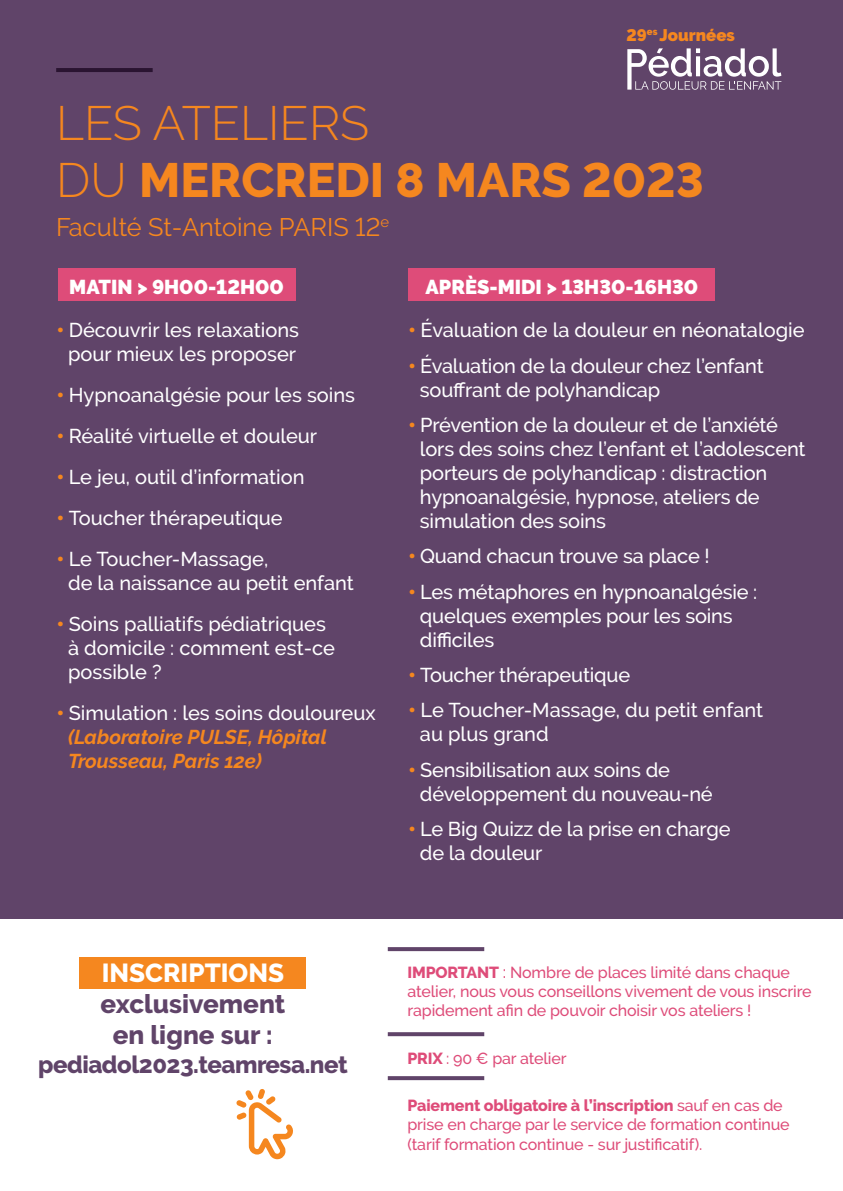
<style>
.page{position:relative;width:843px;height:1191px;background:#fff}
.page>*{position:absolute;margin:0;border:0;box-sizing:border-box;transform-origin:0 0}
.t1{font:800 48px/57.6px "Raleway";color:#f5871f}
.t2{font:800 26px/31.2px "Raleway";color:#604469;text-align:center}
.t3{font:800 26px "Raleway";color:#fff}
.t4{font:25.4px "Raleway";color:#f5871f}
.t5{font:800 24px "Raleway";letter-spacing:-.02em;color:#604469}
.t6{font:500 20px/24px "Raleway";letter-spacing:-.01em;color:#fff}
.t7{font:italic 700 20px/24px "Raleway";color:#f5871f}
.t8{font:900 20px "Raleway";color:#fff}
.t9{font:900 16.8px "Raleway";color:#f5871f}
.t10{font:500 16px/19.2px "Raleway";letter-spacing:-.01em;color:#de4c79}
.s1{font-weight:300}
.s2{font-weight:900;color:#f5871f}
.s3{font-weight:900;font-style:normal}
.s4{font-weight:500;font-style:normal;color:#fff}
.s5{font-weight:800}
.s6{font-size:17px}
</style>
<div class="page">
<div style="left:0;top:0;width:842px;height:918px;background:#604469"></div>
<svg style="left:627px;top:48px;width:154px;height:42px"></svg>
<hr style="left:56px;top:68px;width:97px;height:4px;background:#2a1431">
<div style="left:58px;top:268px;width:237px;height:33px;background:#de4c79"></div>
<div style="left:408px;top:268px;width:306px;height:33px;background:#de4c79"></div>
<svg style="left:387px;top:947px;width:97px;height:4px"></svg>
<svg style="left:387px;top:1032px;width:97px;height:4px"></svg>
<svg style="left:387px;top:1076px;width:97px;height:4px"></svg>
<div style="left:79px;top:957px;width:227px;height:32px;background:#f5871f"></div>
<svg style="left:236px;top:1089px;width:57px;height:70px"></svg>
<p class="t9" style="left:626px;top:25px;width:110px">29<sup>es</sup> Journées</p>
<h1 class="t1" style="left:56px;top:94px;width:649px"><span class="s1">LES ATELIERS<br>DU</span> MERCREDI 8 MARS 2023</h1>
<p class="t4" style="left:56px;top:212px;width:334px">Faculté St-Antoine PARIS 12<sup>e</sup></p>
<p class="t8" style="left:69px;top:276px;width:216px">MATIN &gt; 9H00-12H00</p>
<p class="t6" style="left:57px;top:318px;width:244px;text-align:center"><span class="s2">•</span> Découvrir les relaxations pour mieux les proposer</p>
<p class="t6" style="left:57px;top:383px;width:300px"><span class="s2">•</span> Hypnoanalgésie pour les soins</p>
<p class="t6" style="left:57px;top:424px;width:262px"><span class="s2">•</span> Réalité virtuelle et douleur</p>
<p class="t6" style="left:57px;top:465px;width:249px"><span class="s2">•</span> Le jeu, outil d’information</p>
<p class="t6" style="left:57px;top:506px;width:227px"><span class="s2">•</span> Toucher thérapeutique</p>
<p class="t6" style="left:68px;top:547px;width:287px;text-indent:-11px"><span class="s2">•</span> Le Toucher-Massage,<br>de la naissance au petit enfant</p>
<p class="t6" style="left:68px;top:612px;width:268px;text-indent:-11px"><span class="s2">•</span> Soins palliatifs pédiatriques à domicile : comment est-ce possible ?</p>
<p class="t7" style="left:68px;top:701px;width:309px;text-indent:-11px"><span class="s3">•</span> <span class="s4">Simulation : les soins douloureux </span>(Laboratoire PULSE, Hôpital<br>Trousseau, Paris 12e)</p>
<p class="t8" style="left:425px;top:276px;width:274px">APRÈS-MIDI &gt; 13H30-16H30</p>
<p class="t6" style="left:408px;top:318px;width:397px"><span class="s2">•</span> Évaluation de la douleur en néonatalogie</p>
<p class="t6" style="left:420px;top:353px;width:345px;text-indent:-11px"><span class="s2">•</span> Évaluation de la douleur chez l’enfant souffrant de polyhandicap</p>
<p class="t6" style="left:420px;top:413px;width:387px;text-indent:-11px"><span class="s2">•</span> Prévention de la douleur et de l’anxiété lors des soins chez l’enfant et l’adolescent porteurs de polyhandicap : distraction hypnoanalgésie, hypnose, ateliers de simulation des soins</p>
<p class="t6" style="left:408px;top:544px;width:302px"><span class="s2">•</span> Quand chacun trouve sa place !</p>
<p class="t6" style="left:420px;top:579px;width:338px;text-indent:-11px"><span class="s2">•</span> Les métaphores en hypnoanalgésie : quelques exemples pour les soins difficiles</p>
<p class="t6" style="left:408px;top:663px;width:223px"><span class="s2">•</span> Toucher thérapeutique</p>
<p class="t6" style="left:420px;top:698px;width:344px;text-indent:-11px"><span class="s2">•</span> Le Toucher-Massage, du petit enfant au plus grand</p>
<p class="t6" style="left:420px;top:757px;width:294px;text-indent:-11px"><span class="s2">•</span> Sensibilisation aux soins de développement du nouveau-né</p>
<p class="t6" style="left:420px;top:817px;width:312px;text-indent:-11px"><span class="s2">•</span> Le Big Quizz de la prise en charge de la douleur</p>
<h2 class="t3" style="left:102px;top:958px;width:184px">INSCRIPTIONS</h2>
<h2 class="t2" style="left:101px;top:988px;width:186px">exclusivement en ligne sur :</h2>
<p class="t5" style="left:38px;top:1051px;width:311px">pediadol2023.teamresa.net</p>
<p class="t10" style="left:407px;top:962px;width:405px"><span class="s5">IMPORTANT</span> <span class="s6">:</span> Nombre de places limité dans chaque atelier, nous vous conseillons vivement de vous inscrire rapidement afin de pouvoir choisir vos ateliers !</p>
<p class="t10" style="left:407px;top:1048px;width:160px"><span class="s5">PRIX</span> : 90 € par atelier</p>
<p class="t10" style="left:407px;top:1096px;width:383px"><span class="s5">Paiement obligatoire à l’inscription</span> sauf en cas de prise en charge par le service de formation continue (tarif formation continue - sur justificatif).</p>
</div>
